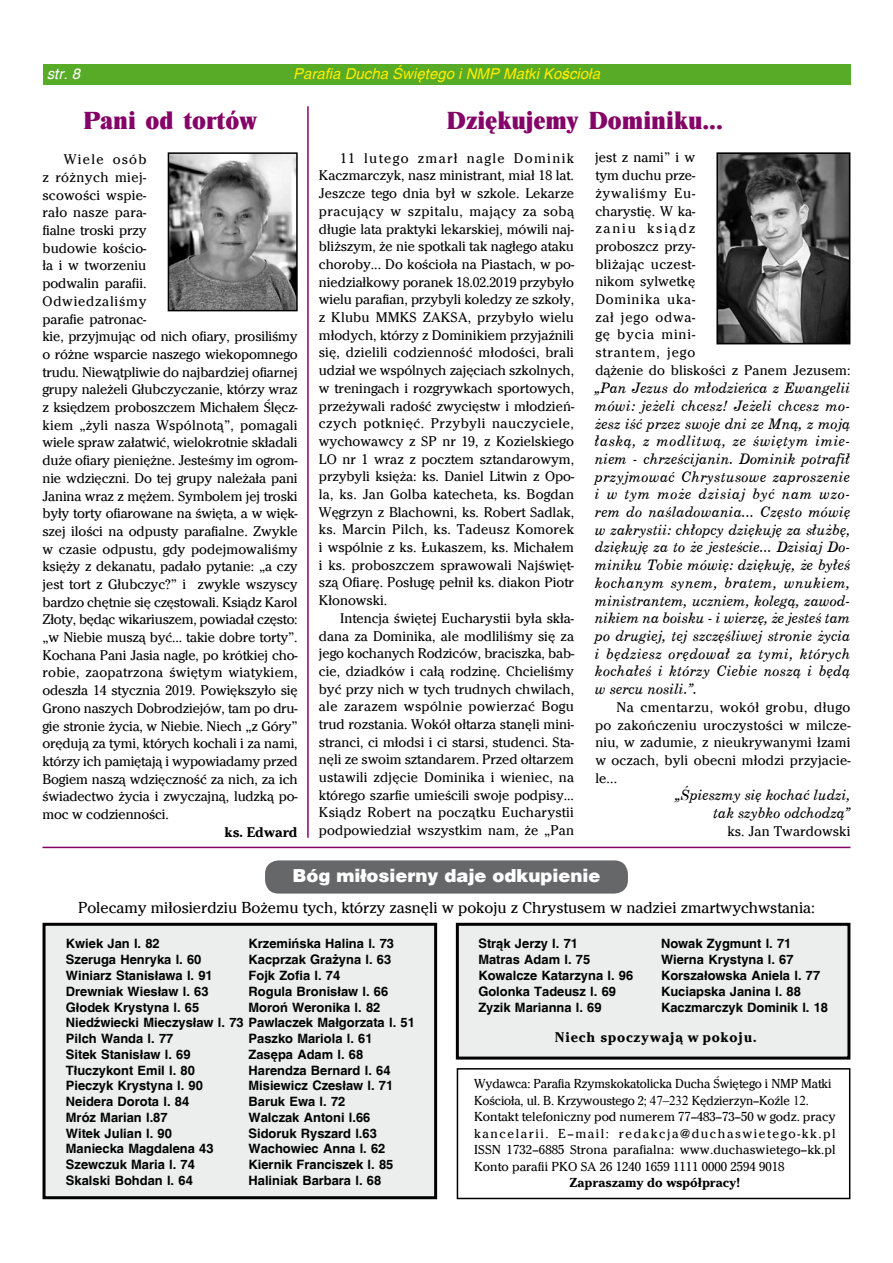
<style>
.page{position:relative;width:893px;height:1263px;background:#fff}
.page>*{position:absolute;margin:0;border:0;box-sizing:border-box;transform-origin:0 0}
.t1{font:800 25.5px "Nimbus Roman DEE";color:#850467}
.t2{font:900 18px "Switzerland";color:#fff}
.t3{font:16.5px "Cheltenham Itc TEE";color:#000}
.t4{font:italic 15px "Switzerland";color:#ffed00}
.t5{font:italic 15px "Switzerland";color:#fff}
.t6{font:14.55px/17.7px "Cheltenham Itc TEE";letter-spacing:-.01em;color:#000;text-align:justify}
.t7{font:italic 14.55px/17.7px "New Brunswickpl";letter-spacing:.01em;color:#000;text-align:justify;scale:.96 1}
.t8{font:14.55px/17.7px "Cheltenham Itc TEE";letter-spacing:.01em;color:#000}
.t9{font:italic 14.55px/17.7px "New Brunswickpl";letter-spacing:.01em;color:#000;text-align:right;scale:.95 1}
.t10{font:700 14.55px "Cheltenham Itc TEE";letter-spacing:.05em;color:#000}
.t11{font:700 14.55px "Cheltenham Itc TEE";color:#000}
.t12{font:13.5px/16.5px "Cheltenham Itc TEE";color:#000}
.t13{font:700 13.5px "Cheltenham Itc TEE";color:#000}
.t14{font:700 12.9px/15.8px "Switzerland";color:#000}
.s1{font-family:"Times New Roman"}
</style>
<div class="page">
<div style="left:43px;top:64px;width:807px;height:21px;background:#58ab27"></div>
<div style="left:457px;top:924px;width:392px;height:134px;background:#eceded"></div>
<div style="left:456px;top:923px;width:394px;height:136px;border:3px solid #000"></div>
<div style="left:44px;top:924px;width:392px;height:274px;background:#eceded"></div>
<div style="left:43px;top:923px;width:394px;height:276px;border:3px solid #000"></div>
<div style="left:265px;top:860px;width:363px;height:33px;background:#666769;border-radius:14px"></div>
<div style="left:457px;top:1068px;width:393px;height:131px;border:2px solid #000"></div>
<hr style="left:43px;top:847px;width:807px;height:1px;background:#850467">
<img style="left:171px;top:155px;width:124px;height:153px">
<div style="left:168px;top:152px;width:130px;height:159px;border:2px solid #000"></div>
<img style="left:719px;top:155px;width:128px;height:186px">
<div style="left:716px;top:152px;width:134px;height:192px;border:2px solid #000"></div>
<hr style="left:307px;top:106px;width:2px;height:732px;background:#850467">
<p class="t5" style="left:47px;top:65px;width:35px">str. 8</p>
<p class="t4" style="left:293px;top:65px;width:308px">Parafia Ducha Œwiêtego i NMP Matki Koœcio³a</p>
<h1 class="t1" style="left:83px;top:106px;width:175px">Pani od tortów</h1>
<h1 class="t1" style="left:447px;top:106px;width:278px">Dziękujemy Dominiku...</h1>
<p class="t6" style="left:43px;top:150px;width:257px;text-align:left;text-indent:21px">Wiele osób<br>z różnych miej-<br>scowości wspie-<br>rało nasze para-<br>fialne troski przy<br>budowie kościo-<br>ła i w tworzeniu<br>podwalin parafii.<br>Odwiedzaliśmy<br>parafie patronac-<br>kie, przyjmując od nich ofiary, prosiliśmy o różne wsparcie naszego wiekopomnego trudu. Niewątpliwie do najbardziej ofiarnej grupy należeli Głubczyczanie, którzy wraz z księdzem proboszczem Michałem Ślęcz&shy;kiem „żyli nasza Wspólnotą”, pomagali wiele spraw załatwić, wielokrotnie składali duże ofiary pieniężne. Jesteśmy im ogrom&shy;nie wdzięczni. Do tej grupy należała pani Janina wraz z mężem. Symbolem jej troski były torty ofiarowane na święta, a w więk&shy;szej ilości na odpusty parafialne. Zwykle w czasie odpustu, gdy podejmowaliśmy księży z dekanatu, padało pytanie: „a czy jest tort z Głubczyc?” i zwykle wszyscy bardzo chętnie się częstowali. Ksiądz Karol Złoty, będąc wikariuszem, powiadał często: „w Niebie muszą być... takie dobre torty”.<br>Kochana Pani Jasia nagle, po krótkiej cho&shy;robie, zaopatrzona świętym wiatykiem, odeszła 14 stycznia 2019. Powiększyło się Grono naszych Dobrodziejów, tam po dru&shy;gie stronie życia, w Niebie. Niech „z Góry” orędują za tymi, których kochali i za nami, którzy ich pamiętają i wypowiadamy przed Bogiem naszą wdzięczność za nich, za ich świadectwo życia i zwyczajną, ludzką po&shy;moc w codzienności.</p>
<p class="t11" style="left:224px;top:823px;width:75px">ks. Edward</p>
<p class="t6" style="left:319px;top:149px;width:257px;text-indent:21px">11 lutego zmarł nagle Dominik Kaczmarczyk, nasz ministrant, miał 18 lat.<br>Jeszcze tego dnia był w szkole. Lekarze pracujący w szpitalu, mający za sobą długie lata praktyki lekarskiej, mówili naj&shy;bliższym, że nie spotkali tak nagłego ataku choroby... Do kościoła na Piastach, w po&shy;niedziałkowy poranek 18.02.2019 przybyło wielu parafian, przybyli koledzy ze szkoły, z Klubu MMKS ZAKSA, przybyło wielu młodych, którzy z Dominikiem przyjaźnili się, dzielili codzienność młodości, brali udział we wspólnych zajęciach szkolnych, w treningach i rozgrywkach sportowych, przeżywali radość zwycięstw i młodzień&shy;czych potknięć. Przybyli nauczyciele, wychowawcy z SP nr 19, z Kozielskiego LO nr 1 wraz z pocztem sztandarowym, przybyli księża: ks. Daniel Litwin z Opo&shy;la, ks. Jan Golba katecheta, ks. Bogdan Węgrzyn z Blachowni, ks. Robert Sadlak, ks. Marcin Pilch, ks. Tadeusz Komorek i wspólnie z ks. Łukaszem, ks. Michałem i ks. proboszczem sprawowali Najświęt&shy;szą Ofiarę. Posługę pełnił ks. diakon Piotr Kłonowski.</p>
<p class="t6" style="left:319px;top:609px;width:257px;text-indent:21px">Intencja świętej Eucharystii była skła&shy;dana za Dominika, ale modliliśmy się za jego kochanych Rodziców, braciszka, bab&shy;cie, dziadków i całą rodzinę. Chcieliśmy być przy nich w tych trudnych chwilach, ale zarazem wspólnie powierzać Bogu trud rozstania. Wokół ołtarza stanęli mini&shy;stranci, ci młodsi i ci starsi, studenci. Sta&shy;nęli ze swoim sztandarem. Przed ołtarzem ustawili zdjęcie Dominika i wieniec, na którego szarfie umieścili swoje podpisy...<br>Ksiądz Robert na początku Eucharystii podpowiedział wszystkim nam, że „Pan</p>
<p class="t8" style="left:595px;top:148px;width:257px">jest z nami” i w<br>tym duchu prze-<br>żywaliśmy Eu-<br>charystię. W ka-<br>zaniu ksiądz<br>proboszcz przy-<br>bliżając uczest-<br>nikom sylwetkę<br>Dominika uka-<br>zał jego odwa-<br>gę bycia mini-<br>strantem, jego<br>dążenie do bliskości z Panem Jezusem:</p>
<p class="t7" style="left:595px;top:379px;width:267px">„Pan Jezus do młodzieńca z Ewangelii mówi: jeżeli chcesz! Jeżeli chcesz mo&shy;żesz iść przez swoje dni ze Mną, z moją łaską, z modlitwą, ze świętym imie&shy;niem - chrześcijanin. Dominik potrafił przyjmować Chrystusowe zaproszenie i w tym może dzisiaj być nam wzo&shy;rem do naśladowania... Często mówię w zakrystii: chłopcy dziękuję za służbę, dziękuję za to że jesteście... Dzisiaj Do&shy;miniku Tobie mówię: dziękuję, że byłeś kochanym synem, bratem, wnukiem, ministrantem, uczniem, kolegą, zawod&shy;nikiem na boisku - i wierzę, że jesteś tam po drugiej, tej szczęśliwej stronie życia i będziesz orędował za tymi, których kochałeś i którzy Ciebie noszą i będą w sercu nosili.”.</p>
<p class="t6" style="left:595px;top:698px;width:257px;text-indent:21px">Na cmentarzu, wokół grobu, długo po zakończeniu uroczystości w milcze&shy;niu, w zadumie, z nieukrywanymi łzami w oczach, byli obecni młodzi przyjacie&shy;le...</p>
<p class="t9" style="left:675px;top:786px;width:186px">„Śpieszmy się kochać ludzi, tak szybko odchodzą”</p>
<p class="t8" style="left:727px;top:821px;width:125px">ks. Jan Twardowski</p>
<p class="t2" style="left:292px;top:865px;width:310px">Bóg mi³osierny daje odkupienie</p>
<p class="t3" style="left:78px;top:897px;width:738px">Polecamy miłosierdziu Bożemu tych, którzy zasnęli w pokoju z Chrystusem w nadziei zmartwychwstania:</p>
<p class="t14" style="left:66px;top:936px;width:95px">Kwiek Jan l. 82</p>
<p class="t14" style="left:249px;top:936px;width:147px">Krzemińska Halina l. 73</p>
<p class="t14" style="left:66px;top:952px;width:137px">Szeruga Henryka l. 60</p>
<p class="t14" style="left:249px;top:952px;width:144px">Kacprzak Grażyna l. 63</p>
<p class="t14" style="left:66px;top:967px;width:148px">Winiarz Stanisława l. 91</p>
<p class="t14" style="left:249px;top:967px;width:93px">Fojk Zofia l. 74</p>
<p class="t14" style="left:66px;top:983px;width:144px">Drewniak Wiesław l. 63</p>
<p class="t14" style="left:249px;top:983px;width:141px">Rogula Bronisław l. 66</p>
<p class="t14" style="left:66px;top:999px;width:135px">Głodek Krystyna l. 65</p>
<p class="t14" style="left:66px;top:999px;width:350px;text-indent:183px">Moroń Weronika l. 82<br>Niedźwiecki Mieczysław l. 73 Pawlaczek Małgorzata l. 51<br>Pilch Wanda l. 77</p>
<p class="t14" style="left:249px;top:1030px;width:126px">Paszko Mariola l. 61</p>
<p class="t14" style="left:66px;top:1046px;width:126px">Sitek Stanisław l. 69</p>
<p class="t14" style="left:249px;top:1046px;width:116px">Zasępa Adam l. 68</p>
<p class="t14" style="left:66px;top:1062px;width:130px">Tłuczykont Emil l. 80</p>
<p class="t14" style="left:249px;top:1062px;width:143px">Harendza Bernard l. 64</p>
<p class="t14" style="left:66px;top:1078px;width:138px">Pieczyk Krystyna l. 90</p>
<p class="t14" style="left:249px;top:1078px;width:146px">Misiewicz Czesław l. 71</p>
<p class="t14" style="left:66px;top:1093px;width:125px">Neidera Dorota l. 84</p>
<p class="t14" style="left:249px;top:1093px;width:98px">Baruk Ewa l. 72</p>
<p class="t14" style="left:66px;top:1109px;width:103px">Mróz Marian l.87</p>
<p class="t14" style="left:249px;top:1109px;width:123px">Walczak Antoni l.66</p>
<p class="t14" style="left:66px;top:1125px;width:108px">Witek Julian l. 90</p>
<p class="t14" style="left:249px;top:1125px;width:130px">Sidoruk Ryszard l.63</p>
<p class="t14" style="left:66px;top:1141px;width:149px">Maniecka Magdalena 43</p>
<p class="t14" style="left:249px;top:1141px;width:138px">Wachowiec Anna l. 62</p>
<p class="t14" style="left:66px;top:1156px;width:131px">Szewczuk Maria l. 74</p>
<p class="t14" style="left:249px;top:1156px;width:146px">Kiernik Franciszek l. 85</p>
<p class="t14" style="left:66px;top:1172px;width:128px">Skalski Bohdan l. 64</p>
<p class="t14" style="left:249px;top:1172px;width:134px">Haliniak Barbara l. 68</p>
<p class="t14" style="left:478px;top:936px;width:101px">Strąk Jerzy l. 71</p>
<p class="t14" style="left:661px;top:936px;width:132px">Nowak Zygmunt l. 71</p>
<p class="t14" style="left:478px;top:952px;width:113px">Matras Adam l. 75</p>
<p class="t14" style="left:661px;top:952px;width:134px">Wierna Krystyna l. 67</p>
<p class="t14" style="left:478px;top:967px;width:156px">Kowalcze Katarzyna l. 96</p>
<p class="t14" style="left:661px;top:967px;width:161px">Korszałowska Aniela l. 77</p>
<p class="t14" style="left:478px;top:983px;width:139px">Golonka Tadeusz l. 69</p>
<p class="t14" style="left:661px;top:983px;width:141px">Kuciapska Janina l. 88</p>
<p class="t14" style="left:478px;top:999px;width:125px">Zyzik Marianna l. 69</p>
<p class="t14" style="left:661px;top:999px;width:169px">Kaczmarczyk Dominik l. 18</p>
<p class="t10" style="left:555px;top:1029px;width:203px">Niech spoczywają w pokoju.</p>
<p class="t12" style="left:474px;top:1075px;width:363px">Wydawca: Parafia Rzymskokatolicka Ducha Świętego i NMP Matki Kościoła, ul. B. Krzywoustego 2; <span class="s1">47–232</span> Kędzierzyn–Koźle <span class="s1">12</span>.<br>Kontakt telefoniczny pod numerem 77–483–73–50 w godz. pracy kancelarii. E–mail: redakcja@duchaswietego-kk.pl ISSN 1732–6885 Strona parafialna: www.duchaswietego–kk.pl Konto parafii PKO SA 26 1240 1659 1111 0000 2594 9018</p>
<p class="t13" style="left:569px;top:1175px;width:172px">Zapraszamy do współpracy!</p>
</div>
